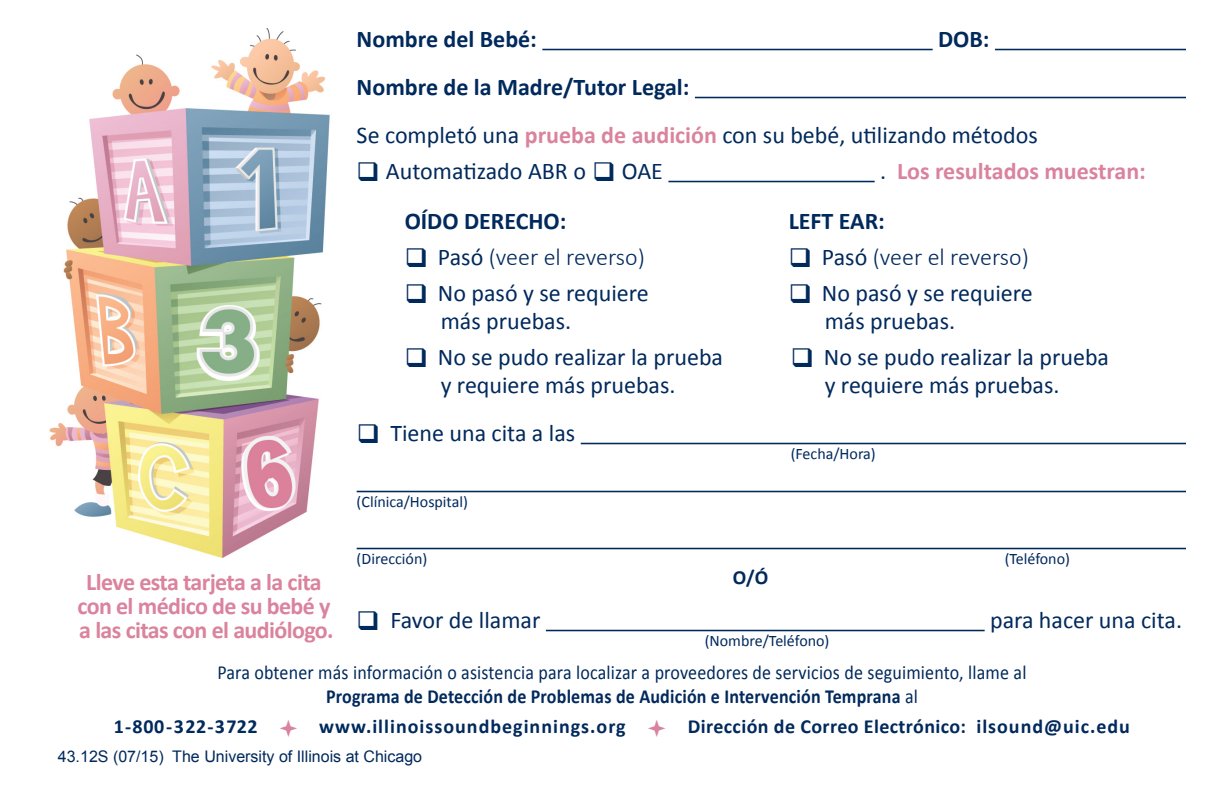
<style>
.page{position:relative;width:1224px;height:792px;background:#fff}
.page>*{position:absolute;margin:0;border:0;box-sizing:border-box;transform-origin:0 0}
.t1{font:24px "Calibri";color:#00295c}
.t2{font:700 24px/24px "Calibri";letter-spacing:-.025em;color:#da839e;text-align:center}
.t3{font:700 24px "Calibri";color:#00295c}
.t4{font:300 24px "Calibri";color:#00295c}
.t5{font:700 24px "Calibri";color:#da839e}
.t6{font:20px/24px "Calibri";letter-spacing:.01em;color:#00295c;text-align:center;scale:.9 1}
.t7{font:700 20px "Calibri";letter-spacing:.02em;color:#00295c}
.t8{font:700 20px "Calibri";letter-spacing:.05em;color:#00295c}
.t9{font:16px "Calibri";color:#00295c}
.t10{font:16px "Arial";color:#00295c}
.s1{font-weight:700;color:#da839e}
.s2{font-weight:400;color:#00295c}
.s3{font-weight:400}
.s4{font-weight:700}
</style>
<div class="page">
<hr style="left:542px;top:49px;width:391px;height:1px;background:#00295c">
<hr style="left:995px;top:49px;width:191px;height:1px;background:#00295c">
<hr style="left:695px;top:97px;width:491px;height:1px;background:#00295c">
<hr style="left:668px;top:181px;width:207px;height:1px;background:#00295c">
<hr style="left:581px;top:443px;width:605px;height:1px;background:#00295c">
<hr style="left:357px;top:491px;width:829px;height:1px;background:#00295c">
<hr style="left:357px;top:548px;width:829px;height:1px;background:#00295c">
<hr style="left:546px;top:630px;width:439px;height:1px;background:#00295c">
<img style="left:49px;top:28px;width:281px;height:530px">
<p class="t3" style="left:357px;top:23px;width:182px">Nombre del Bebé:</p>
<p class="t3" style="left:938px;top:23px;width:53px">DOB:</p>
<p class="t3" style="left:357px;top:71px;width:334px">Nombre de la Madre/Tutor Legal:</p>
<p class="t1" style="left:357px;top:120px;width:683px">Se completó una <span class="s1">prueba de audición</span> con su bebé, utilizando métodos</p>
<p class="t1" style="left:357px;top:156px;width:308px">❑ Automatizado ABR o ❑ OAE</p>
<p class="t5" style="left:880px;top:155px;width:267px"><span class="s2">.</span> Los resultados muestran:</p>
<p class="t3" style="left:405px;top:205px;width:163px">OÍDO DERECHO:</p>
<p class="t3" style="left:789px;top:205px;width:98px">LEFT EAR:</p>
<p class="t4" style="left:405px;top:242px;width:242px">❑ <span class="s3">Pasó</span> (veer el reverso)</p>
<p class="t4" style="left:789px;top:242px;width:242px">❑ <span class="s3">Pasó</span> (veer el reverso)</p>
<p class="t1" style="left:405px;top:278px;width:246px">❑ No pasó y se requiere</p>
<p class="t1" style="left:789px;top:278px;width:246px">❑ No pasó y se requiere</p>
<p class="t1" style="left:441px;top:306px;width:132px">más pruebas.</p>
<p class="t1" style="left:825px;top:306px;width:132px">más pruebas.</p>
<p class="t1" style="left:405px;top:342px;width:320px">❑ No se pudo realizar la prueba</p>
<p class="t1" style="left:791px;top:342px;width:320px">❑ No se pudo realizar la prueba</p>
<p class="t1" style="left:441px;top:370px;width:236px">y requiere más pruebas.</p>
<p class="t1" style="left:825px;top:370px;width:236px">y requiere más pruebas.</p>
<p class="t1" style="left:357px;top:418px;width:220px">❑ Tiene una cita a las</p>
<p class="t9" style="left:791px;top:443px;width:87px">(Fecha/Hora)</p>
<p class="t9" style="left:357px;top:491px;width:113px">(Clínica/Hospital)</p>
<p class="t9" style="left:357px;top:548px;width:72px">(Dirección)</p>
<p class="t9" style="left:1005px;top:548px;width:67px">(Teléfono)</p>
<p class="t8" style="left:733px;top:564px;width:37px">O/Ó</p>
<p class="t1" style="left:357px;top:605px;width:185px">❑ Favor de llamar</p>
<p class="t1" style="left:990px;top:605px;width:193px">para hacer una cita.</p>
<p class="t9" style="left:705px;top:630px;width:126px">(Nombre/Teléfono)</p>
<p class="t2" style="left:77px;top:570px;width:258px">Lleve esta tarjeta a la cita con el médico de su bebé y a las citas con el audiólogo.</p>
<p class="t6" style="left:217px;top:661px;width:901px">Para obtener más información o asistencia para localizar a proveedores de servicios de seguimiento, llame al<br><span class="s4">Programa de Detección de Problemas de Audición e Intervención Temprana</span> al</p>
<p class="t7" style="left:114px;top:714px;width:145px">1-800-322-3722</p>
<p class="t8" style="left:319px;top:714px;width:308px">www.illinoissoundbeginnings.org</p>
<p class="t7" style="left:688px;top:714px;width:444px">Dirección de Correo Electrónico: ilsound@uic.edu</p>
<p class="t10" style="left:58px;top:746px;width:366px">43.12S (07/15) The University of Illinois at Chicago</p>
</div>
